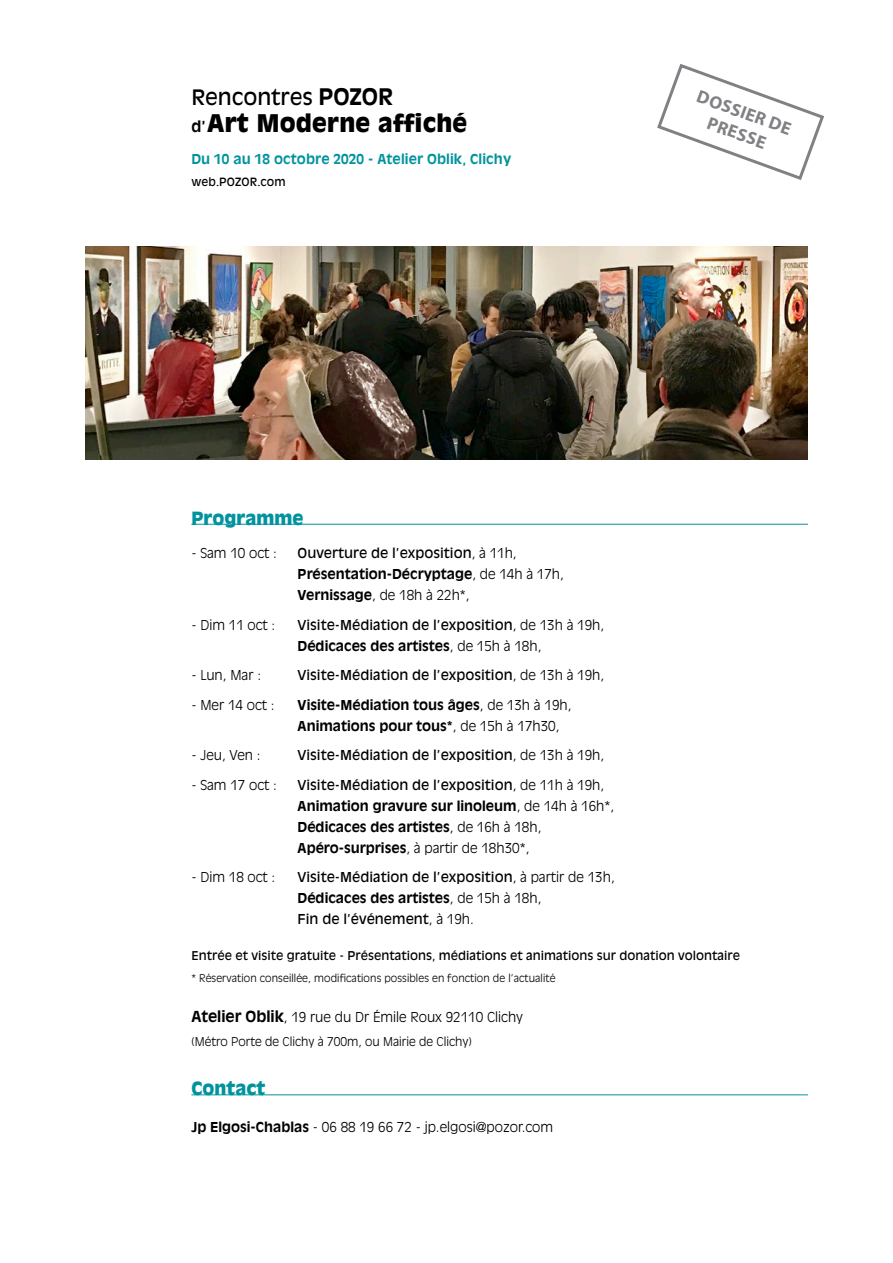
<style>
.page{position:relative;width:893px;height:1263px;background:#fff}
.page>*{position:absolute;margin:0;border:0;box-sizing:border-box;transform-origin:0 0}
.t1{font:900 24px "Antique Olive";letter-spacing:.01em;color:#000}
.t2{font:21px "Antique Olive";letter-spacing:-.005em;color:#000}
.t3{font:900 18px "Antique Olive";color:#00939e}
.t4{font:700 18px/21.6px "Myriad Pro";color:#808184;text-align:center}
.t5{font:700 13.5px/21px "Antique Olive";color:#000}
.t6{font:13.5px/21px "Antique Olive";color:#000}
.t7{font:300 13.5px "Antique Olive";color:#000}
.t8{font:700 13.5px "Antique Olive";letter-spacing:.01em;color:#00939e}
.t9{font:12px "Antique Olive";color:#000}
.t10{font:300 12px "Antique Olive";color:#000}
.t11{font:11.25px "Antique Olive";letter-spacing:.01em;color:#000}
.t12{font:300 10.5px "Antique Olive";letter-spacing:.01em;color:#000}
.s1{font-weight:700;font-size:22.5px}
.s2{font-weight:700;font-size:15px}
.s3{font-weight:400}
.s4{font-weight:300}
.s5{font-weight:700}
</style>
<div class="page">
<svg style="left:657px;top:64px;width:168px;height:116px"></svg>
<hr style="left:191px;top:524px;width:617px;height:1px;background:#00939e">
<hr style="left:191px;top:1094px;width:617px;height:1px;background:#00939e">
<img style="left:85px;top:247px;width:723px;height:212px">
<h2 class="t2" style="left:191px;top:85px;width:203px">Rencontres <span class="s1">POZOR</span></h2>
<h1 class="t1" style="left:191px;top:109px;width:277px"><span class="s2">d’</span>Art Moderne affiché</h1>
<p class="t8" style="left:191px;top:150px;width:321px">Du 10 au 18 octobre 2020 - Atelier Oblik, Clichy</p>
<p class="t11" style="left:191px;top:175px;width:96px">web.POZOR.com</p>
<h3 class="t4" style="left:701px;top:85px;width:100px;rotate:20deg">Dossier d e<br>Presse</h3>
<h3 class="t3" style="left:191px;top:507px;width:114px">Programme</h3>
<p class="t7" style="left:191px;top:545px;width:87px">- Sam 10 oct :</p>
<p class="t5" style="left:298px;top:543px;width:268px"><span class="s3">Ouverture de l’exposition</span><span class="s4">, à 11h,<br></span>Présentation-Décryptage<span class="s4">, de 14h à 17h,<br></span>Vernissage<span class="s4">, de 18h à 22h*,</span></p>
<p class="t7" style="left:191px;top:617px;width:86px">- Dim 11 oct :</p>
<p class="t6" style="left:298px;top:614px;width:308px">Visite-Médiation de l’exposition<span class="s4">, de 13h à 19h,<br></span><span class="s5">Dédicaces des artistes</span><span class="s4">, de 15h à 18h,</span></p>
<p class="t7" style="left:191px;top:667px;width:71px">- Lun, Mar :</p>
<p class="t6" style="left:298px;top:665px;width:308px">Visite-Médiation de l’exposition<span class="s4">, de 13h à 19h,</span></p>
<p class="t7" style="left:191px;top:697px;width:85px">- Mer 14 oct :</p>
<p class="t5" style="left:298px;top:694px;width:275px">Visite-Médiation tous âges<span class="s4">, de 13h à 19h,<br></span>Animations pour tous*<span class="s4">, de 15h à 17h30,</span></p>
<p class="t7" style="left:191px;top:747px;width:71px">- Jeu, Ven :</p>
<p class="t6" style="left:298px;top:745px;width:308px">Visite-Médiation de l’exposition<span class="s4">, de 13h à 19h,</span></p>
<p class="t7" style="left:191px;top:777px;width:87px">- Sam 17 oct :</p>
<p class="t5" style="left:298px;top:774px;width:318px"><span class="s3">Visite-Médiation de l’exposition</span><span class="s4">, de 11h à 19h, </span>Animation gravure sur linoleum<span class="s4">, de 14h à 16h*, </span>Dédicaces des artistes<span class="s4">, de 16h à 18h, </span>Apéro-surprises<span class="s4">, à partir de 18h30*,</span></p>
<p class="t7" style="left:191px;top:869px;width:86px">- Dim 18 oct :</p>
<p class="t6" style="left:298px;top:867px;width:319px">Visite-Médiation de l’exposition<span class="s4">, à partir de 13h,<br></span><span class="s5">Dédicaces des artistes</span><span class="s4">, de 15h à 18h,<br></span>Fin de l’événement<span class="s4">, à 19h.</span></p>
<p class="t9" style="left:191px;top:948px;width:550px">Entrée et visite gratuite - Présentations, médiations et animations sur donation volontaire</p>
<p class="t12" style="left:191px;top:972px;width:366px">* Réservation conseillée, modifications possibles en fonction de l’actualité</p>
<p class="t7" style="left:191px;top:1009px;width:333px"><span class="s2">Atelier Oblik</span>, 19 rue du Dr Émile Roux 92110 Clichy</p>
<p class="t10" style="left:191px;top:1034px;width:282px">(Métro Porte de Clichy à 700m, ou Mairie de Clichy)</p>
<h3 class="t3" style="left:191px;top:1078px;width:76px">Contact</h3>
<p class="t7" style="left:191px;top:1119px;width:363px"><span class="s5">Jp Elgosi-Chablas</span> - 06 88 19 66 72 - jp.elgosi@pozor.com</p>
</div>
